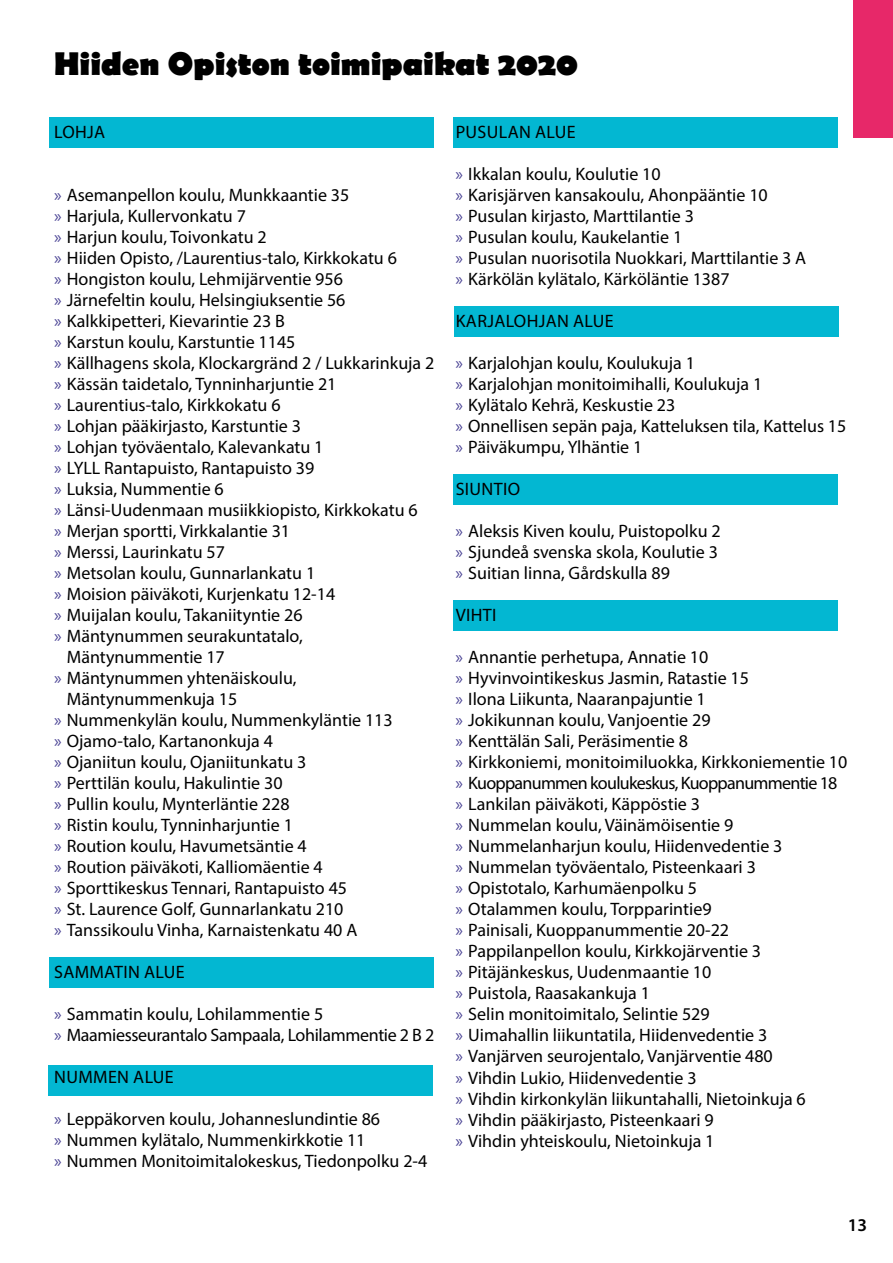
<style>
.page{position:relative;width:893px;height:1263px;background:#fff}
.page>*{position:absolute;margin:0;border:0;box-sizing:border-box;transform-origin:0 0}
.t1{font:700 33px "Berlin Sans FB";color:#000}
.t2{font:18px/21px "Myriad Pro";color:#000}
.t3{font:18px/21px "Myriad Pro";letter-spacing:-.02em;color:#000}
.t4{font:18px "Myriad Pro";letter-spacing:.02em;color:#000}
.t5{font:600 18px "Myriad Pro";color:#000}
.s1{color:#4b4495}
</style>
<div class="page">
<div style="left:49px;top:118px;width:385px;height:30px;background:#03b7d2"></div>
<div style="left:49px;top:957px;width:385px;height:30px;background:#03b7d2"></div>
<div style="left:48px;top:1065px;width:385px;height:30px;background:#03b7d2"></div>
<div style="left:453px;top:600px;width:384px;height:30px;background:#03b7d2"></div>
<div style="left:453px;top:474px;width:384px;height:31px;background:#03b7d2"></div>
<div style="left:454px;top:306px;width:385px;height:30px;background:#03b7d2"></div>
<div style="left:453px;top:117px;width:385px;height:30px;background:#03b7d2"></div>
<div style="left:853px;top:0;width:40px;height:137px;background:#e72869"></div>
<h1 class="t1" style="left:54px;top:45px;width:525px">Hiiden Opiston toimipaikat 2020</h1>
<p class="t2" style="left:54px;top:121px;width:53px">LOHJA</p>
<p class="t2" style="left:54px;top:184px;width:297px"><span class="s1">»</span> Asemanpellon koulu, Munkkaantie 35</p>
<p class="t2" style="left:54px;top:205px;width:193px"><span class="s1">»</span> Harjula, Kullervonkatu 7</p>
<p class="t2" style="left:54px;top:226px;width:214px"><span class="s1">»</span> Harjun koulu, Toivonkatu 2</p>
<p class="t2" style="left:54px;top:247px;width:344px"><span class="s1">»</span> Hiiden Opisto, /Laurentius-talo, Kirkkokatu 6</p>
<p class="t2" style="left:54px;top:268px;width:290px"><span class="s1">»</span> Hongiston koulu, Lehmijärventie 956</p>
<p class="t2" style="left:54px;top:289px;width:293px"><span class="s1">»</span> Järnefeltin koulu, Helsingiuksentie 56</p>
<p class="t2" style="left:54px;top:310px;width:232px"><span class="s1">»</span> Kalkkipetteri, Kievarintie 23 B</p>
<p class="t2" style="left:54px;top:331px;width:243px"><span class="s1">»</span> Karstun koulu, Karstuntie 1145</p>
<p class="t2" style="left:54px;top:352px;width:382px"><span class="s1">»</span> Källhagens skola, Klockargränd 2 / Lukkarinkuja 2</p>
<p class="t2" style="left:54px;top:373px;width:284px"><span class="s1">»</span> Kässän taidetalo, Tynninharjuntie 21</p>
<p class="t2" style="left:54px;top:394px;width:228px"><span class="s1">»</span> Laurentius-talo, Kirkkokatu 6</p>
<p class="t2" style="left:54px;top:415px;width:248px"><span class="s1">»</span> Lohjan pääkirjasto, Karstuntie 3</p>
<p class="t2" style="left:54px;top:436px;width:271px"><span class="s1">»</span> Lohjan työväentalo, Kalevankatu 1</p>
<p class="t2" style="left:54px;top:457px;width:262px"><span class="s1">»</span> LYLL Rantapuisto, Rantapuisto 39</p>
<p class="t2" style="left:54px;top:478px;width:171px"><span class="s1">»</span> Luksia, Nummentie 6</p>
<p class="t2" style="left:54px;top:499px;width:365px"><span class="s1">»</span> Länsi-Uudenmaan musiikkiopisto, Kirkkokatu 6</p>
<p class="t2" style="left:54px;top:520px;width:238px"><span class="s1">»</span> Merjan sportti, Virkkalantie 31</p>
<p class="t2" style="left:54px;top:541px;width:173px"><span class="s1">»</span> Merssi, Laurinkatu 57</p>
<p class="t2" style="left:54px;top:562px;width:263px"><span class="s1">»</span> Metsolan koulu, Gunnarlankatu 1</p>
<p class="t2" style="left:54px;top:583px;width:283px"><span class="s1">»</span> Moision päiväkoti, Kurjenkatu 12-14</p>
<p class="t2" style="left:54px;top:604px;width:250px"><span class="s1">»</span> Muijalan koulu, Takaniityntie 26</p>
<p class="t2" style="left:54px;top:625px;width:250px"><span class="s1">»</span> Mäntynummen seurakuntatalo,</p>
<p class="t2" style="left:67px;top:646px;width:160px">Mäntynummentie 17</p>
<p class="t2" style="left:54px;top:667px;width:244px"><span class="s1">»</span> Mäntynummen yhtenäiskoulu,</p>
<p class="t2" style="left:67px;top:688px;width:172px">Mäntynummenkuja 15</p>
<p class="t2" style="left:54px;top:709px;width:340px"><span class="s1">»</span> Nummenkylän koulu, Nummenkyläntie 113</p>
<p class="t2" style="left:54px;top:730px;width:220px"><span class="s1">»</span> Ojamo-talo, Kartanonkuja 4</p>
<p class="t2" style="left:54px;top:751px;width:254px"><span class="s1">»</span> Ojaniitun koulu, Ojaniitunkatu 3</p>
<p class="t2" style="left:54px;top:772px;width:230px"><span class="s1">»</span> Perttilän koulu, Hakulintie 30</p>
<p class="t2" style="left:54px;top:793px;width:237px"><span class="s1">»</span> Pullin koulu, Mynterläntie 228</p>
<p class="t2" style="left:54px;top:814px;width:240px"><span class="s1">»</span> Ristin koulu, Tynninharjuntie 1</p>
<p class="t2" style="left:54px;top:835px;width:254px"><span class="s1">»</span> Roution koulu, Havumetsäntie 4</p>
<p class="t2" style="left:54px;top:856px;width:270px"><span class="s1">»</span> Roution päiväkoti, Kalliomäentie 4</p>
<p class="t2" style="left:54px;top:877px;width:295px"><span class="s1">»</span> Sporttikeskus Tennari, Rantapuisto 45</p>
<p class="t2" style="left:54px;top:898px;width:291px"><span class="s1">»</span> St. Laurence Golf, Gunnarlankatu 210</p>
<p class="t2" style="left:54px;top:919px;width:305px"><span class="s1">»</span> Tanssikoulu Vinha, Karnaistenkatu 40 A</p>
<p class="t4" style="left:54px;top:961px;width:132px">SAMMATIN ALUE</p>
<p class="t3" style="left:54px;top:1003px;width:382px"><span class="s1">»</span> Sammatin koulu, Lohilammentie 5<br><span class="s1">»</span> Maamiesseurantalo Sampaala, Lohilammentie 2 B 2</p>
<p class="t4" style="left:54px;top:1066px;width:121px">NUMMEN ALUE</p>
<p class="t2" style="left:54px;top:1108px;width:375px"><span class="s1">»</span> Leppäkorven koulu, Johanneslundintie 86<br><span class="s1">»</span> Nummen kylätalo, Nummenkirkkotie 11<br><span class="s1">»</span> Nummen Monitoimitalokeskus, Tiedonpolku 2-4</p>
<p class="t4" style="left:456px;top:121px;width:121px">PUSULAN ALUE</p>
<p class="t2" style="left:455px;top:163px;width:352px"><span class="s1">»</span> Ikkalan koulu, Koulutie 10<br><span class="s1">»</span> Karisjärven kansakoulu, Ahonpääntie 10<br><span class="s1">»</span> Pusulan kirjasto, Marttilantie 3<br><span class="s1">»</span> Pusulan koulu, Kaukelantie 1<br><span class="s1">»</span> Pusulan nuorisotila Nuokkari, Marttilantie 3 A <span class="s1">»</span> Kärkölän kylätalo, Kärköläntie 1387</p>
<p class="t4" style="left:456px;top:310px;width:159px">KARJALOHJAN ALUE</p>
<p class="t2" style="left:455px;top:352px;width:392px"><span class="s1">»</span> Karjalohjan koulu, Koulukuja 1<br><span class="s1">»</span> Karjalohjan monitoimihalli, Koulukuja 1<br><span class="s1">»</span> Kylätalo Kehrä, Keskustie 23<br><span class="s1">»</span> Onnellisen sepän paja, Katteluksen tila, Kattelus 15 <span class="s1">»</span> Päiväkumpu, Ylhäntie 1</p>
<p class="t4" style="left:456px;top:478px;width:66px">SIUNTIO</p>
<p class="t2" style="left:455px;top:520px;width:267px"><span class="s1">»</span> Aleksis Kiven koulu, Puistopolku 2 <span class="s1">»</span> Sjundeå svenska skola, Koulutie 3 <span class="s1">»</span> Suitian linna, Gårdskulla 89</p>
<p class="t2" style="left:456px;top:604px;width:42px">VIHTI</p>
<p class="t2" style="left:455px;top:646px;width:393px"><span class="s1">»</span> Annantie perhetupa, Annatie 10<br><span class="s1">»</span> Hyvinvointikeskus Jasmin, Ratastie 15<br><span class="s1">»</span> Ilona Liikunta, Naaranpajuntie 1<br><span class="s1">»</span> Jokikunnan koulu, Vanjoentie 29<br><span class="s1">»</span> Kenttälän Sali, Peräsimentie 8<br><span class="s1">»</span> Kirkkoniemi, monitoimiluokka, Kirkkoniementie 10 <span class="s1">»</span> Kuoppanummen koulukeskus, Kuoppanummentie 18 <span class="s1">»</span> Lankilan päiväkoti, Käppöstie 3<br><span class="s1">»</span> Nummelan koulu, Väinämöisentie 9<br><span class="s1">»</span> Nummelanharjun koulu, Hiidenvedentie 3<br><span class="s1">»</span> Nummelan työväentalo, Pisteenkaari 3<br><span class="s1">»</span> Opistotalo, Karhumäenpolku 5<br><span class="s1">»</span> Otalammen koulu, Torpparintie9<br><span class="s1">»</span> Painisali, Kuoppanummentie 20-22<br><span class="s1">»</span> Pappilanpellon koulu, Kirkkojärventie 3<br><span class="s1">»</span> Pitäjänkeskus, Uudenmaantie 10<br><span class="s1">»</span> Puistola, Raasakankuja 1<br><span class="s1">»</span> Selin monitoimitalo, Selintie 529<br><span class="s1">»</span> Uimahallin liikuntatila, Hiidenvedentie 3<br><span class="s1">»</span> Vanjärven seurojentalo, Vanjärventie 480<br><span class="s1">»</span> Vihdin Lukio, Hiidenvedentie 3<br><span class="s1">»</span> Vihdin kirkonkylän liikuntahalli, Nietoinkuja 6<br><span class="s1">»</span> Vihdin pääkirjasto, Pisteenkaari 9<br><span class="s1">»</span> Vihdin yhteiskoulu, Nietoinkuja 1</p>
<p class="t5" style="left:848px;top:1213px;width:21px">13</p>
</div>
